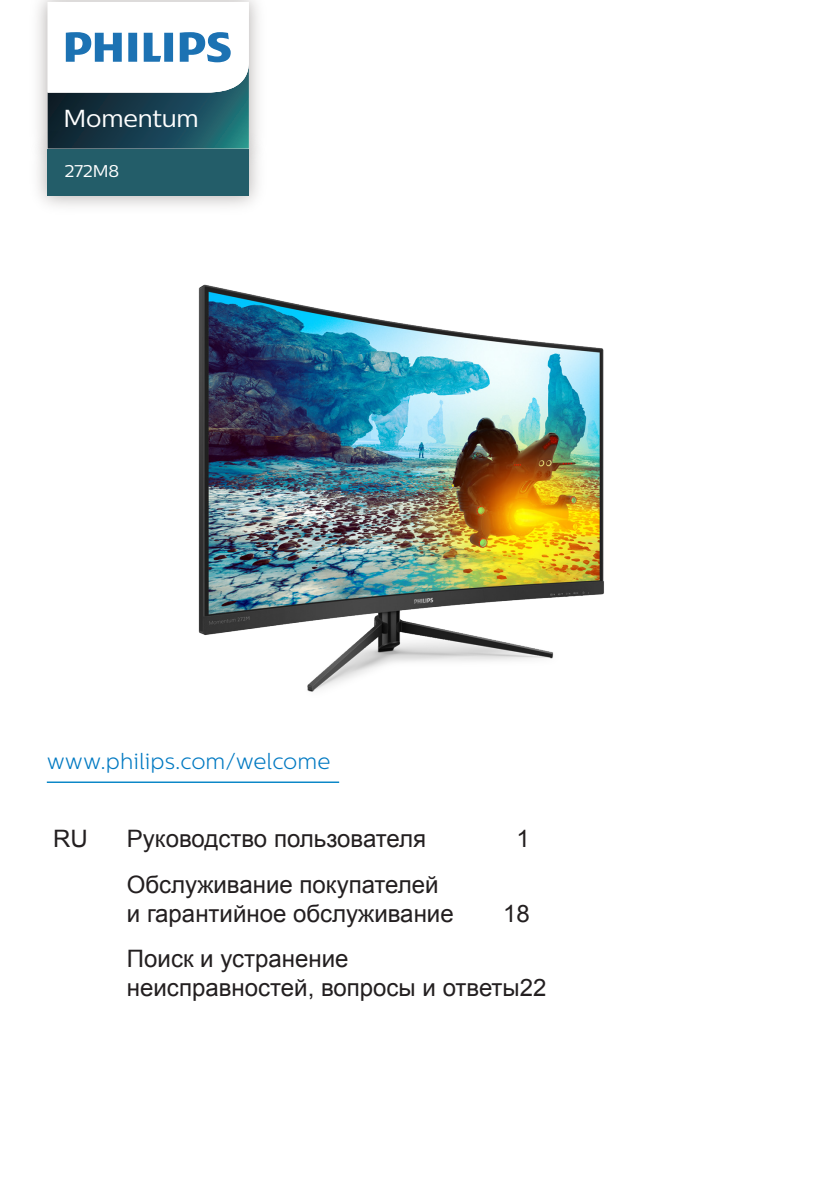
<style>
.page{position:relative;width:840px;height:1191px;background:#fff}
.page>*{position:absolute;margin:0;border:0;box-sizing:border-box;transform-origin:0 0}
.t1{font:24.6px "Centrale Sans";letter-spacing:-.005em;color:#fff}
.t2{font:24px/28.8px "Arial";color:#231f20}
.Body_Text{font:300 22px "Centrale Sans";color:#0079c2}
.t3{font:17px "Centrale Sans";color:#fff}
</style>
<div class="page">
<img style="left:37px;top:0;width:222px;height:124px">
<svg style="left:48px;top:2px;width:201px;height:122px"></svg>
<img style="left:37px;top:124px;width:222px;height:82px">
<div style="left:48px;top:149px;width:201px;height:47px;background:#235d69"></div>
<hr style="left:47px;top:781px;width:292px;height:2px;background:#0082c5">
<img style="left:198px;top:284px;width:406px;height:408px">
<p class="t1" style="left:63px;top:103px;width:137px">Momentum</p>
<p class="t3" style="left:65px;top:160px;width:56px">272M8</p>
<p class="Body_Text" style="left:47px;top:749px;width:285px">www.philips.com/welcome</p>
<p class="t2" style="left:53px;top:824px;width:36px">RU</p>
<p class="t2" style="left:127px;top:824px;width:300px">Руководство пользователя</p>
<p class="t2" style="left:516px;top:824px;width:15px">1</p>
<p class="t2" style="left:127px;top:870px;width:328px">Обслуживание покупателей и гарантийное обслуживание</p>
<p class="t2" style="left:503px;top:899px;width:28px">18</p>
<p class="t2" style="left:127px;top:945px;width:421px">Поиск и устранение<br>неисправностей, вопросы и ответы22</p>
</div>
